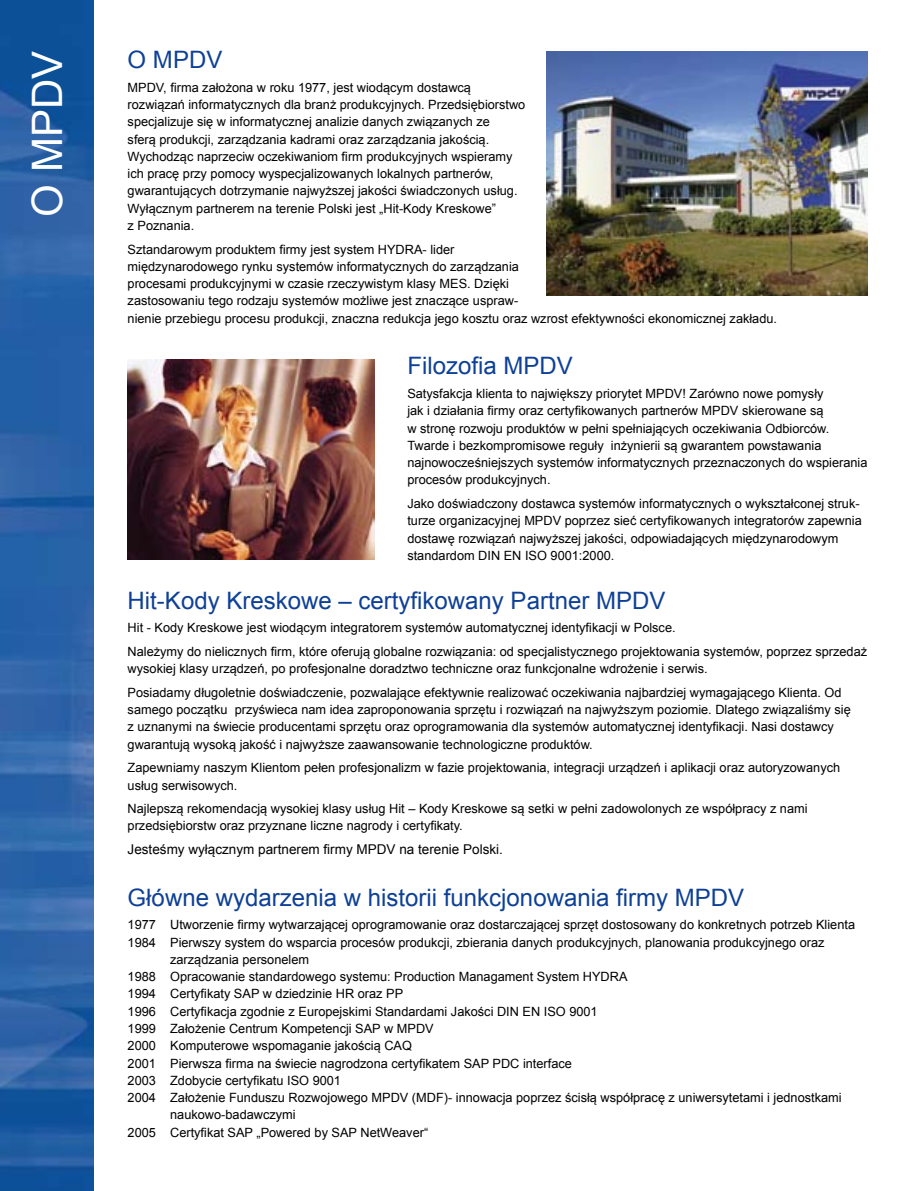
<style>
.page{position:relative;width:919px;height:1191px;background:#fff}
.page>*{position:absolute;margin:0;border:0;box-sizing:border-box;transform-origin:0 0}
.t1{font:42px "Arial";color:#fff}
.t2{font:24px "Arial";color:#0e4096}
.t3{font:13.5px "Arial";color:#000}
.t4{font:12.75px/17.2px "Arial";color:#000}
</style>
<div class="page">
<img style="left:0;top:0;width:94px;height:1191px">
<img style="left:546px;top:51px;width:321px;height:245px">
<img style="left:128px;top:359px;width:246px;height:200px">
<h1 class="t1" style="left:20px;top:217px;width:167px;rotate:-90deg">O MPDV</h1>
<h2 class="t2" style="left:128px;top:44px;width:96px">O MPDV</h2>
<p class="t4" style="left:128px;top:79px;width:399px">MPDV, firma założona w roku 1977, jest wiodącym dostawcą rozwiązań informatycznych dla branż produkcyjnych. Przedsiębiorstwo specjalizuje się w informatycznej analizie danych związanych ze<br>sferą produkcji, zarządzania kadrami oraz zarządzania jakością.<br>Wychodząc naprzeciw oczekiwaniom firm produkcyjnych wspieramy ich pracę przy pomocy wyspecjalizowanych lokalnych partnerów, gwarantujących dotrzymanie najwyższej jakości świadczonych usług.<br>Wyłącznym partnerem na terenie Polski jest „Hit-Kody Kreskowe”<br>z Poznania.</p>
<p class="t4" style="left:128px;top:240px;width:651px">Sztandarowym produktem firmy jest system HYDRA- lider<br>międzynarodowego rynku systemów informatycznych do zarządzania<br>procesami produkcyjnymi w czasie rzeczywistym klasy MES. Dzięki<br>zastosowaniu tego rodzaju systemów możliwe jest znaczące uspraw-<br>nienie przebiegu procesu produkcji, znaczna redukcja jego kosztu oraz wzrost efektywności ekonomicznej zakładu.</p>
<h2 class="t2" style="left:407px;top:350px;width:167px">Filozofia MPDV</h2>
<p class="t4" style="left:407px;top:385px;width:461px">Satysfakcja klienta to największy priorytet MPDV! Zarówno nowe pomysły<br>jak i działania firmy oraz certyfikowanych partnerów MPDV skierowane są<br>w stronę rozwoju produktów w pełni spełniających oczekiwania Odbiorców.<br>Twarde i bezkompromisowe reguły inżynierii są gwarantem powstawania najnowocześniejszych systemów informatycznych przeznaczonych do wspierania procesów produkcyjnych.</p>
<p class="t4" style="left:407px;top:495px;width:456px">Jako doświadczony dostawca systemów informatycznych o wykształconej struk&shy;turze organizacyjnej MPDV poprzez sieć certyfikowanych integratorów zapewnia dostawę rozwiązań najwyższej jakości, odpowiadających międzynarodowym standardom DIN EN ISO 9001:2000.</p>
<h2 class="t2" style="left:128px;top:584px;width:539px">Hit-Kody Kreskowe – certyfikowany Partner MPDV</h2>
<p class="t4" style="left:128px;top:616px;width:741px;line-height:23.7px">Hit - Kody Kreskowe jest wiodącym integratorem systemów automatycznej identyfikacji w Polsce.<br>Należymy do nielicznych firm, które oferują globalne rozwiązania: od specjalistycznego projektowania systemów, poprzez sprzedaż</p>
<p class="t4" style="left:128px;top:657px;width:715px;line-height:23.7px">wysokiej klasy urządzeń, po profesjonalne doradztwo techniczne oraz funkcjonalne wdrożenie i serwis.<br>Posiadamy długoletnie doświadczenie, pozwalające efektywnie realizować oczekiwania najbardziej wymagającego Klienta. Od</p>
<p class="t4" style="left:128px;top:701px;width:724px">samego początku przyświeca nam idea zaproponowania sprzętu i rozwiązań na najwyższym poziomie. Dlatego związaliśmy się z uznanymi na świecie producentami sprzętu oraz oprogramowania dla systemów automatycznej identyfikacji. Nasi dostawcy gwarantują wysoką jakość i najwyższe zaawansowanie technologiczne produktów.</p>
<p class="t4" style="left:128px;top:759px;width:714px">Zapewniamy naszym Klientom pełen profesjonalizm w fazie projektowania, integracji urządzeń i aplikacji oraz autoryzowanych usług serwisowych.</p>
<p class="t4" style="left:128px;top:800px;width:681px">Najlepszą rekomendacją wysokiej klasy usług Hit – Kody Kreskowe są setki w pełni zadowolonych ze współpracy z nami przedsiębiorstw oraz przyznane liczne nagrody i certyfikaty.</p>
<p class="t3" style="left:128px;top:840px;width:377px">Jesteśmy wyłącznym partnerem firmy MPDV na terenie Polski.</p>
<h2 class="t2" style="left:128px;top:881px;width:618px">Główne wydarzenia w historii funkcjonowania firmy MPDV</h2>
<p class="t4" style="left:128px;top:916px;width:729px">1977 Utworzenie firmy wytwarzającej oprogramowanie oraz dostarczającej sprzęt dostosowany do konkretnych potrzeb Klienta</p>
<p class="t4" style="left:128px;top:933px;width:698px">1984 Pierwszy system do wsparcia procesów produkcji, zbierania danych produkcyjnych, planowania produkcyjnego oraz</p>
<p class="t4" style="left:170px;top:951px;width:140px">zarządzania personelem</p>
<p class="t4" style="left:128px;top:968px;width:501px">1988 Opracowanie standardowego systemu: Production Managament System HYDRA</p>
<p class="t4" style="left:128px;top:985px;width:277px">1994 Certyfikaty SAP w dziedzinie HR oraz PP</p>
<p class="t4" style="left:128px;top:1002px;width:471px">1996 Certyfikacja zgodnie z Europejskimi Standardami Jakości DIN EN ISO 9001</p>
<p class="t4" style="left:128px;top:1020px;width:307px">1999 Założenie Centrum Kompetencji SAP w MPDV</p>
<p class="t4" style="left:128px;top:1037px;width:286px">2000 Komputerowe wspomaganie jakością CAQ</p>
<p class="t4" style="left:128px;top:1054px;width:446px">2001 Pierwsza firma na świecie nagrodzona certyfikatem SAP PDC interface</p>
<p class="t4" style="left:128px;top:1071px;width:215px">2003 Zdobycie certyfikatu ISO 9001</p>
<p class="t4" style="left:128px;top:1089px;width:715px">2004 Założenie Funduszu Rozwojowego MPDV (MDF)- innowacja poprzez ścisłą współpracę z uniwersytetami i jednostkami</p>
<p class="t4" style="left:170px;top:1106px;width:127px">naukowo-badawczymi</p>
<p class="t4" style="left:128px;top:1123px;width:302px">2005 Certyfikat SAP „Powered by SAP NetWeaver“</p>
</div>
